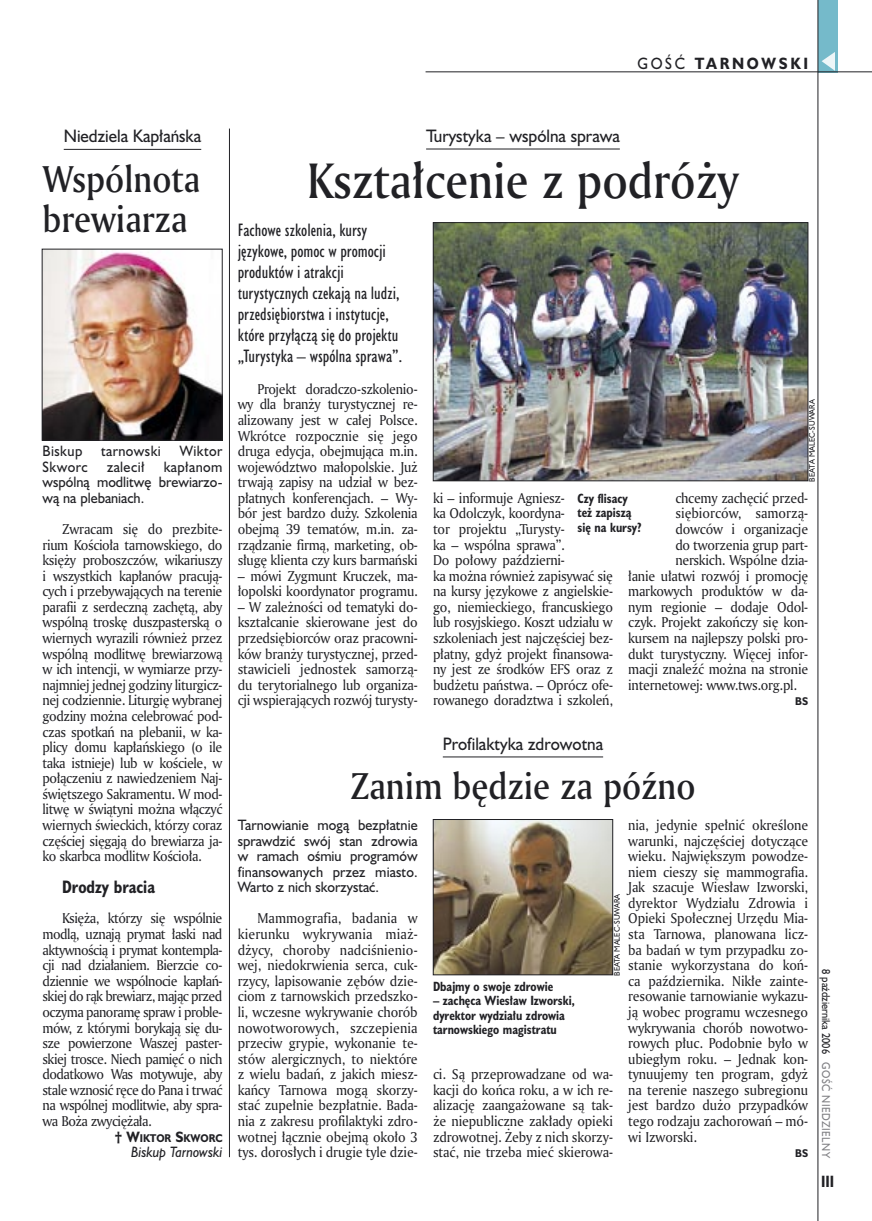
<style>
.page{position:relative;width:872px;height:1221px;background:#fff}
.page>*{position:absolute;margin:0;border:0;box-sizing:border-box;transform-origin:0 0}
._05a_tytyl_AmMd_32_pt{font:48px "Amerigo Md PL";color:#212125;scale:.9 1}
._05-9_tytyl_AmMd_24_pt{font:36px/40.5px "Amerigo Md PL";color:#212125;scale:.9 1}
._06-4_lead_lokal_HuCn_11_pt{font:16.5px/21px "Humanst 521 Cn PL";color:#212125}
._04-3_nadtytul_lokal{font:16.5px "Humanst 521 PL";color:#212125;scale:.94 1}
._04_srodtytul_HuCB_11_pt{font:700 16.5px "Humanst 521 Cn PL";color:#212125;scale:.94 1}
._15b_temat_prawo{font:700 15px "Humanst 521 PL";letter-spacing:.2em;color:#212125;scale:.9 1}
._17_pagina_prawa{font:700 15px "Humanst 521 Cn PL";color:#212125;scale:.94 1}
._01_body_tekst{font:13.8px/15.6px "Amerigo PL";letter-spacing:-.02em;color:#212125;text-align:justify;scale:.94 1}
._06-5_lead_lokal_maly_Hu_9_pt{font:13.8px/15.6px "Humanst 521 PL";letter-spacing:.01em;color:#212125;text-align:justify;scale:.94 1}
._01_body_tekst-2{font:13.8px "Amerigo PL";color:#212125;scale:.94 1}
._06-5_lead_lokal_maly_Hu_9_pt-2{font:13.8px "Humanst 521 PL";letter-spacing:.03em;color:#212125;scale:.94 1}
._12b_miasto_na_koncu_Hu{font:italic 13.8px "Humanst 521 PL";color:#212125;scale:.92 1}
._09_podpis_zdjecia_HuCnB{font:700 12.3px/14.4px "Humanst 521 Cn PL";color:#212125;scale:.94 1}
._19_data_prawa{font:10.5px "Humanst 521 PL";color:#212125;scale:.9 1}
._19a_data_prawa_GOSC{font:10.5px "Humanst 521 PL";letter-spacing:.05em;color:#7f7f83;scale:.9 1}
._12a_autor_na_koncu_HuBd{font:700 10.35px "Humanst 521 PL";color:#212125;scale:.9 1}
._01_body_tekst-3{font:700 10.35px "Humanst 521 PL";color:#212125;scale:.9 1}
._09a_autor_zdjecia_Hu_5_pt{font:7.5px "Humanst 521 PL";color:#212125;scale:.94 1}
.s1{font-weight:400}
.s2{font-size:13.8px}
</style>
<div class="page">
<div style="left:818px;top:0;width:19px;height:72px;background:#75baca"></div>
<hr style="left:817px;top:0;width:1px;height:1220px;background:#212125">
<svg style="left:821px;top:52px;width:14px;height:19px"></svg>
<hr style="left:425px;top:72px;width:447px;height:1px;background:#212125">
<hr style="left:64px;top:149px;width:137px;height:1px;background:#212125">
<img style="left:44px;top:251px;width:176px;height:187px">
<div style="left:42px;top:249px;width:180px;height:191px;border:1px solid #212125"></div>
<hr style="left:443px;top:756px;width:160px;height:1px;background:#212125">
<hr style="left:426px;top:149px;width:194px;height:1px;background:#212125">
<img style="left:435px;top:821px;width:176px;height:152px">
<div style="left:433px;top:819px;width:180px;height:156px;border:1px solid #212125"></div>
<img style="left:435px;top:224px;width:371px;height:255px">
<div style="left:433px;top:222px;width:375px;height:259px;border:1px solid #212125"></div>
<hr style="left:229px;top:129px;width:1px;height:1027px;background:#212125">
<p class="_15b_temat_prawo" style="left:637px;top:53px;width:191px"><span class="s1">GOŚĆ</span> TARNOWSKI</p>
<p class="_04-3_nadtytul_lokal" style="left:64px;top:125px;width:148px">Niedziela Kapłańska</p>
<p class="_05-9_tytyl_AmMd_24_pt" style="left:43px;top:157px;width:177px">Wspólnota brewiarza</p>
<p class="_06-5_lead_lokal_maly_Hu_9_pt" style="left:43px;top:443px;width:44px">Biskup</p>
<p class="_06-5_lead_lokal_maly_Hu_9_pt-2" style="left:101px;top:441px;width:65px">tarnowski</p>
<p class="_06-5_lead_lokal_maly_Hu_9_pt" style="left:180px;top:443px;width:47px">Wiktor</p>
<p class="_06-5_lead_lokal_maly_Hu_9_pt" style="left:43px;top:458px;width:50px">Skworc</p>
<p class="_06-5_lead_lokal_maly_Hu_9_pt-2" style="left:107px;top:457px;width:41px">zalecił</p>
<p class="_06-5_lead_lokal_maly_Hu_9_pt" style="left:43px;top:458px;width:193px;text-indent:121px">kapłanom wspólną modlitwę brewiarzo&shy;wą na plebaniach.</p>
<p class="_01_body_tekst" style="left:43px;top:521px;width:193px;text-indent:20px">Zwracam się do prezbite&shy;rium Kościoła tarnowskiego, do księży proboszczów, wikariuszy i wszystkich kapłanów pracują&shy;cych i przebywających na terenie parafii z serdeczną zachętą, aby wspólną troskę duszpasterską o wiernych wyrazili również przez wspólną modlitwę brewiarzową w ich intencji, w wymiarze przy&shy;najmniej jednej godziny liturgicz&shy;nej codziennie. Liturgię wybranej godziny można celebrować pod&shy;czas spotkań na plebanii, w ka&shy;plicy domu kapłańskiego (o ile taka istnieje) lub w kościele, w połączeniu z nawiedzeniem Naj&shy;świętszego Sakramentu. W mod&shy;litwę w świątyni można włączyć wiernych świeckich, którzy coraz częściej sięgają do brewiarza ja&shy;ko skarbca modlitw Kościoła.</p>
<p class="_04_srodtytul_HuCB_11_pt" style="left:62px;top:875px;width:100px">Drodzy bracia</p>
<p class="_01_body_tekst" style="left:43px;top:910px;width:193px;text-indent:20px">Księża, którzy się wspólnie modlą, uznają prymat łaski nad aktywnością i prymat kontempla&shy;cji nad działaniem. Bierzcie co&shy;dziennie we wspólnocie kapłań&shy;skiej do rąk brewiarz, mając przed oczyma panoramę spraw i proble&shy;mów, z którymi borykają się du&shy;sze powierzone Waszej paster&shy;skiej trosce. Niech pamięć o nich dodatkowo Was motywuje, aby stale wznosić ręce do Pana i trwać na wspólnej modlitwie, aby spra&shy;wa Boża zwyciężała.</p>
<p class="_12a_autor_na_koncu_HuBd" style="left:115px;top:1130px;width:121px"><span class="s2">† W</span>IKTOR <span class="s2">S</span>KWORC</p>
<p class="_12b_miasto_na_koncu_Hu" style="left:131px;top:1142px;width:101px">Biskup Tarnowski</p>
<p class="_04-3_nadtytul_lokal" style="left:426px;top:124px;width:208px">Turystyka – wspólna sprawa</p>
<p class="_05a_tytyl_AmMd_32_pt" style="left:307px;top:148px;width:481px">Kształcenie z podróży</p>
<p class="_06-4_lead_lokal_HuCn_11_pt" style="left:238px;top:219px;width:166px">Fachowe szkolenia, kursy językowe, pomoc w promocji produktów i atrakcji turystycznych czekają na ludzi, przedsiębiorstwa i instytucje, które przyłączą się do projektu „Turystyka – wspólna sprawa”.</p>
<p class="_01_body_tekst" style="left:238px;top:380px;width:193px;text-indent:20px">Projekt doradczo-szkolenio&shy;wy dla branży turystycznej re&shy;alizowany jest w całej Polsce.<br>Wkrótce rozpocznie się jego druga edycja, obejmująca m.in. województwo małopolskie. Już trwają zapisy na udział w bez&shy;płatnych konferencjach. – Wy&shy;bór jest bardzo duży. Szkolenia obejmą 39 tematów, m.in. za&shy;rządzanie firmą, marketing, ob&shy;sługę klienta czy kurs barmański</p>
<p class="_01_body_tekst" style="left:238px;top:567px;width:193px">– mówi Zygmunt Kruczek, ma&shy;łopolski koordynator programu.</p>
<p class="_01_body_tekst" style="left:238px;top:598px;width:193px">– W zależności od tematyki do&shy;kształcanie skierowane jest do przedsiębiorców oraz pracowni&shy;ków branży turystycznej, przed&shy;stawicieli jednostek samorzą&shy;du terytorialnego lub organiza&shy;cji wspierających rozwój turysty-</p>
<p class="_09a_autor_zdjecia_Hu_5_pt" style="left:807px;top:481px;width:89px;rotate:-90deg">BEATA MALEC-SUWARA</p>
<p class="_01_body_tekst" style="left:433px;top:489px;width:193px;text-align:left">ki – informuje Agniesz-<br>ka Odolczyk, koordyna-<br>tor projektu „Turysty-<br>ka – wspólna sprawa”.<br>Do połowy październi-<br>ka można również zapisywać się na kursy językowe z angielskie&shy;go, niemieckiego, francuskiego lub rosyjskiego. Koszt udziału w szkoleniach jest najczęściej bez&shy;płatny, gdyż projekt finansowa&shy;ny jest ze środków EFS oraz z budżetu państwa. – Oprócz ofe&shy;rowanego doradztwa i szkoleń,</p>
<p class="_01_body_tekst" style="left:675px;top:489px;width:143px">chcemy zachęcić przed-</p>
<p class="_09_podpis_zdjecia_HuCnB" style="left:577px;top:490px;width:70px">Czy flisacy też zapiszą się na kursy?</p>
<p class="_01_body_tekst-2" style="left:675px;top:504px;width:143px">siębiorców, samorzą-</p>
<p class="_01_body_tekst" style="left:675px;top:521px;width:143px">dowców i organizacje</p>
<p class="_01_body_tekst" style="left:675px;top:536px;width:143px">do tworzenia grup part-</p>
<p class="_01_body_tekst" style="left:675px;top:552px;width:143px">nerskich. Wspólne dzia-</p>
<p class="_01_body_tekst" style="left:628px;top:567px;width:193px">łanie ułatwi rozwój i promocję</p>
<p class="_01_body_tekst" style="left:628px;top:583px;width:193px">markowych produktów w da-</p>
<p class="_01_body_tekst" style="left:628px;top:598px;width:193px">nym regionie – dodaje Odol-</p>
<p class="_01_body_tekst" style="left:628px;top:614px;width:193px">czyk. Projekt zakończy się kon-</p>
<p class="_01_body_tekst" style="left:628px;top:630px;width:193px">kursem na najlepszy polski pro-</p>
<p class="_01_body_tekst" style="left:628px;top:645px;width:193px">dukt turystyczny. Więcej infor-</p>
<p class="_01_body_tekst" style="left:628px;top:661px;width:193px">macji znaleźć można na stronie</p>
<p class="_01_body_tekst" style="left:628px;top:676px;width:181px">internetowej: www.tws.org.pl.</p>
<p class="_01_body_tekst-3" style="left:795px;top:694px;width:16px">BS</p>
<p class="_04-3_nadtytul_lokal" style="left:443px;top:732px;width:172px">Profilaktyka zdrowotna</p>
<p class="_05-9_tytyl_AmMd_24_pt" style="left:350px;top:765px;width:385px">Zanim będzie za późno</p>
<p class="_06-5_lead_lokal_maly_Hu_9_pt" style="left:238px;top:816px;width:193px">Tarnowianie mogą bezpłatnie sprawdzić swój stan zdrowia w ramach ośmiu programów finansowanych przez miasto.<br>Warto z nich skorzystać.</p>
<p class="_01_body_tekst" style="left:238px;top:910px;width:193px;text-indent:20px">Mammografia, badania w kierunku wykrywania miaż&shy;dżycy, choroby nadciśnienio&shy;wej, niedokrwienia serca, cuk&shy;rzycy, lapisowanie zębów dzie&shy;ciom z tarnowskich przedszko&shy;li, wczesne wykrywanie chorób nowotworowych, szczepienia przeciw grypie, wykonanie te&shy;stów alergicznych, to niektóre z wielu badań, z jakich miesz&shy;kańcy Tarnowa mogą skorzy&shy;stać zupełnie bezpłatnie. Bada&shy;nia z zakresu profilaktyki zdro&shy;wotnej łącznie obejmą około 3 tys. dorosłych i drugie tyle dzie-</p>
<p class="_01_body_tekst" style="left:628px;top:816px;width:193px">nia, jedynie spełnić określone warunki, najczęściej dotyczące wieku. Największym powodze&shy;niem cieszy się mammografia.<br>Jak szacuje Wiesław Izworski, dyrektor Wydziału Zdrowia i Opieki Społecznej Urzędu Mia&shy;sta Tarnowa, planowana licz&shy;ba badań w tym przypadku zo&shy;stanie wykorzystana do koń&shy;ca października. Nikłe zainte&shy;resowanie tarnowianie wykazu&shy;ją wobec programu wczesnego wykrywania chorób nowotwo&shy;rowych płuc. Podobnie było w ubiegłym roku. – Jednak kon&shy;tynuujemy ten program, gdyż na terenie naszego subregionu jest bardzo dużo przypadków tego rodzaju zachorowań – mó&shy;wi Izworski.</p>
<p class="_01_body_tekst-3" style="left:795px;top:1146px;width:16px">BS</p>
<p class="_09a_autor_zdjecia_Hu_5_pt" style="left:612px;top:975px;width:89px;rotate:-90deg">BEATA MALEC-SUWARA</p>
<p class="_09_podpis_zdjecia_HuCnB" style="left:433px;top:978px;width:129px">Dbajmy o swoje zdrowie</p>
<p class="_09_podpis_zdjecia_HuCnB" style="left:433px;top:993px;width:152px">– zachęca Wiesław Izworski, dyrektor wydziału zdrowia tarnowskiego magistratu</p>
<p class="_01_body_tekst" style="left:433px;top:1066px;width:193px">ci. Są przeprowadzane od wa&shy;kacji do końca roku, a w ich re&shy;alizację zaangażowane są tak&shy;że niepubliczne zakłady opieki zdrowotnej. Żeby z nich skorzy&shy;stać, nie trzeba mieć skierowa-</p>
<p class="_19_data_prawa" style="left:833px;top:969px;width:95px;rotate:90deg">8 października 2006</p>
<p class="_19a_data_prawa_GOSC" style="left:833px;top:1062px;width:108px;rotate:90deg">GOŚĆ NIEDZIELNY</p>
<p class="_17_pagina_prawa" style="left:821px;top:1171px;width:15px">III</p>
</div>
